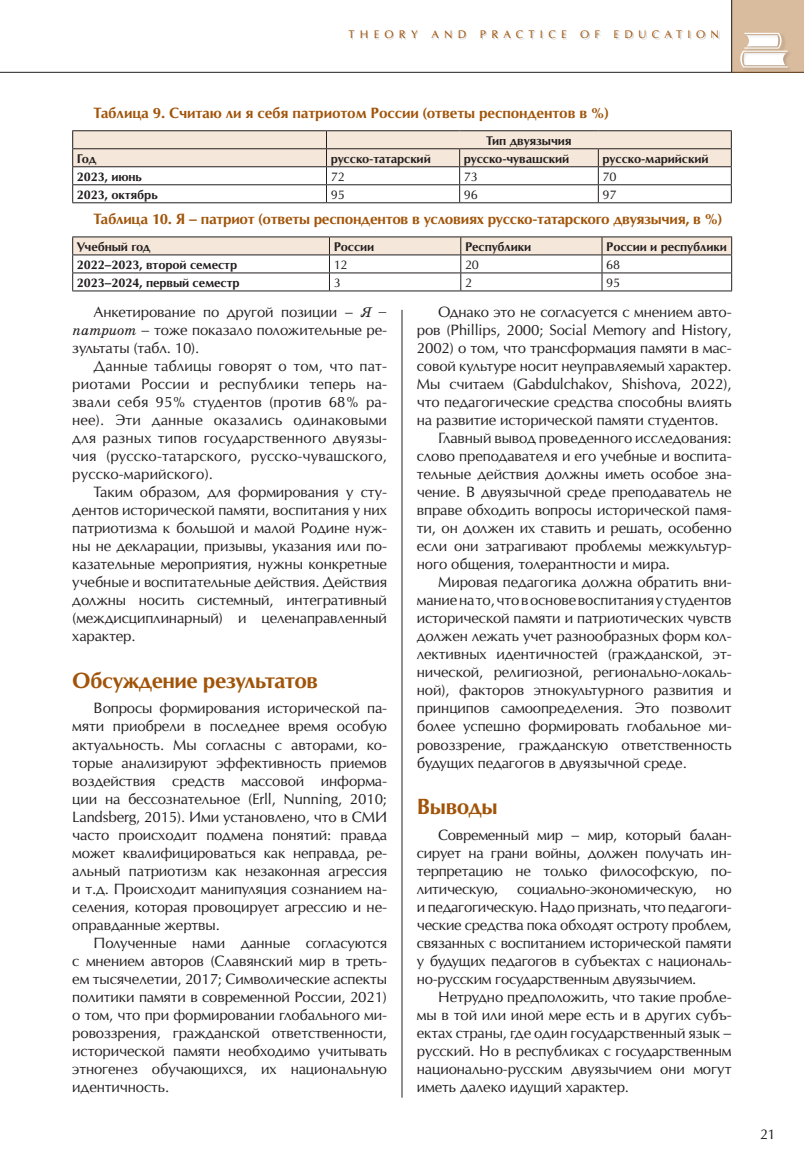
<style>
.page{position:relative;width:804px;height:1170px;background:#fff}
.page>*{position:absolute;margin:0;border:0;box-sizing:border-box;transform-origin:0 0}
.t1{font:700 21px "Opium New";letter-spacing:-.025em;color:#a15409}
.t2{font:14.25px/18px "Opium New";letter-spacing:-.01em;color:#231f20;text-align:justify}
.t3{font:700 14.25px "Opium New";letter-spacing:-.02em;color:#a15409}
.t4{font:13.5px "Opium New";color:#231f20}
.t5{font:700 12px "Opium New";letter-spacing:-.01em;color:#231f20}
.t6{font:12px "Opium New";letter-spacing:-.01em;color:#231f20}
.t7{font:10.5px "Opium New";letter-spacing:.5em;color:#a15409}
.s1{font-family:"School Book C";font-style:italic}
</style>
<div class="page">
<hr style="left:0;top:72px;width:804px;height:1px;background:#231f20">
<hr style="left:401px;top:310px;width:1px;height:787px;background:#231f20">
<div style="left:731px;top:0;width:73px;height:72px;background:#d9bb9d"></div>
<div style="left:123px;top:27px;width:611px;height:28px;background:#fff"></div>
<hr style="left:731px;top:0;width:1px;height:72px;background:#231f20">
<div style="left:743px;top:31px;width:44px;height:23px;background:#231f20;opacity:.17"></div>
<div style="left:739px;top:49px;width:53px;height:24px;background:#231f20;opacity:.17"></div>
<svg style="left:739px;top:33px;width:48px;height:34px"></svg>
<hr style="left:72px;top:130px;width:254px;height:1px;background:#231f20">
<hr style="left:326px;top:130px;width:133px;height:1px;background:#231f20">
<hr style="left:459px;top:130px;width:139px;height:1px;background:#231f20">
<hr style="left:598px;top:130px;width:133px;height:1px;background:#231f20">
<hr style="left:72px;top:202px;width:254px;height:1px;background:#231f20">
<hr style="left:326px;top:202px;width:133px;height:1px;background:#231f20">
<hr style="left:459px;top:202px;width:139px;height:1px;background:#231f20">
<hr style="left:598px;top:202px;width:133px;height:1px;background:#231f20">
<svg style="left:72px;top:131px;width:660px;height:71px"></svg>
<hr style="left:72px;top:236px;width:257px;height:1px;background:#231f20">
<hr style="left:329px;top:236px;width:132px;height:1px;background:#231f20">
<hr style="left:461px;top:236px;width:141px;height:1px;background:#231f20">
<hr style="left:602px;top:236px;width:130px;height:1px;background:#231f20">
<hr style="left:72px;top:290px;width:257px;height:1px;background:#231f20">
<hr style="left:329px;top:290px;width:132px;height:1px;background:#231f20">
<hr style="left:461px;top:290px;width:141px;height:1px;background:#231f20">
<hr style="left:602px;top:290px;width:130px;height:1px;background:#231f20">
<svg style="left:72px;top:237px;width:660px;height:53px"></svg>
<p class="t7" style="left:348px;top:28px;width:71px">THEORY</p>
<p class="t7" style="left:431px;top:28px;width:36px">AND</p>
<p class="t7" style="left:480px;top:28px;width:88px">PRACTICE</p>
<p class="t7" style="left:580px;top:28px;width:21px">O F</p>
<p class="t7" style="left:613px;top:28px;width:107px">EDUCATION</p>
<p class="t3" style="left:94px;top:104px;width:516px">Таблица 9. Считаю ли я себя патриотом России (ответы респондентов в %)</p>
<p class="t5" style="left:486px;top:133px;width:87px">Тип двуязычия</p>
<p class="t5" style="left:77px;top:151px;width:21px">Год</p>
<p class="t5" style="left:331px;top:151px;width:102px">русско-татарский</p>
<p class="t5" style="left:464px;top:151px;width:107px">русско-чувашский</p>
<p class="t5" style="left:602px;top:151px;width:107px">русско-марийский</p>
<p class="t5" style="left:77px;top:169px;width:67px">2023, июнь</p>
<p class="t6" style="left:331px;top:169px;width:15px">72</p>
<p class="t6" style="left:464px;top:169px;width:15px">73</p>
<p class="t6" style="left:602px;top:169px;width:15px">70</p>
<p class="t5" style="left:77px;top:187px;width:82px">2023, октябрь</p>
<p class="t6" style="left:331px;top:187px;width:15px">95</p>
<p class="t6" style="left:464px;top:187px;width:15px">96</p>
<p class="t6" style="left:602px;top:187px;width:15px">97</p>
<p class="t5" style="left:77px;top:239px;width:75px">Учебный год</p>
<p class="t5" style="left:334px;top:239px;width:42px">России</p>
<p class="t5" style="left:465px;top:239px;width:68px">Республики</p>
<p class="t5" style="left:606px;top:239px;width:122px">России и республики</p>
<p class="t5" style="left:77px;top:257px;width:162px">2022–2023, второй семестр</p>
<p class="t6" style="left:334px;top:257px;width:15px">12</p>
<p class="t6" style="left:465px;top:257px;width:15px">20</p>
<p class="t6" style="left:606px;top:257px;width:15px">68</p>
<p class="t5" style="left:77px;top:275px;width:164px">2023–2024, первый семестр</p>
<p class="t6" style="left:334px;top:275px;width:9px">3</p>
<p class="t6" style="left:465px;top:275px;width:9px">2</p>
<p class="t6" style="left:606px;top:275px;width:15px">95</p>
<p class="t3" style="left:94px;top:210px;width:630px">Таблица 10. Я – патриот (ответы респондентов в условиях русско-татарского двуязычия, в %)</p>
<p class="t2" style="left:72px;top:303px;width:316px;text-indent:21px">Анкетирование по другой позиции – <span class="s1">Я – патриот</span> – тоже показало положительные ре&shy;зультаты (табл. 10).</p>
<p class="t2" style="left:72px;top:357px;width:316px;text-indent:21px">Данные таблицы говорят о том, что пат&shy;риотами России и республики теперь на&shy;звали себя 95% студентов (против 68% ра&shy;нее). Эти данные оказались одинаковыми для разных типов государственного двуязы&shy;чия (русско-татарского, русско-чувашского, русско-марийского).</p>
<p class="t2" style="left:72px;top:483px;width:316px;text-indent:21px">Таким образом, для формирования у сту&shy;дентов исторической памяти, воспитания у них патриотизма к большой и малой Родине нуж&shy;ны не декларации, призывы, указания или по&shy;казательные мероприятия, нужны конкретные учебные и воспитательные действия. Действия должны носить системный, интегративный (междисциплинарный) и целенаправленный характер.</p>
<h1 class="t1" style="left:72px;top:667px;width:247px">Обсуждение результатов</h1>
<p class="t2" style="left:72px;top:699px;width:316px;text-indent:21px">Вопросы формирования исторической па&shy;мяти приобрели в последнее время особую актуальность. Мы согласны с авторами, ко&shy;торые анализируют эффективность приемов воздействия средств массовой информа&shy;ции на бессознательное (Erll, Nunning, 2010; Landsberg, 2015). Ими установлено, что в СМИ часто происходит подмена понятий: правда может квалифицироваться как неправда, ре&shy;альный патриотизм как незаконная агрессия и т.д. Происходит манипуляция сознанием на&shy;селения, которая провоцирует агрессию и не&shy;оправданные жертвы.</p>
<p class="t2" style="left:72px;top:933px;width:316px;text-indent:21px">Полученные нами данные согласуются с мнением авторов (Славянский мир в треть&shy;ем тысячелетии, 2017; Символические аспекты политики памяти в современной России, 2021) о том, что при формировании глобального ми&shy;ровоззрения, гражданской ответственности, исторической памяти необходимо учитывать этногенез обучающихся, их национальную идентичность.</p>
<p class="t2" style="left:438px;top:303px;width:295px">Однако это не согласуется с мнением авто-</p>
<p class="t2" style="left:417px;top:321px;width:316px">ров (Phillips, 2000; Social Memory and History,</p>
<p class="t2" style="left:417px;top:339px;width:316px">2002) о том, что трансформация памяти в мас-</p>
<p class="t2" style="left:417px;top:357px;width:316px">совой культуре носит неуправляемый характер.</p>
<p class="t2" style="left:417px;top:375px;width:316px">Мы считаем (Gabdulchakov, Shishova, 2022),</p>
<p class="t2" style="left:417px;top:393px;width:316px">что педагогические средства способны влиять</p>
<p class="t2" style="left:417px;top:411px;width:303px">на развитие исторической памяти студентов.</p>
<p class="t2" style="left:438px;top:429px;width:295px">Главный вывод проведенного исследования:</p>
<p class="t2" style="left:417px;top:447px;width:316px">слово преподавателя и его учебные и воспита-</p>
<p class="t2" style="left:417px;top:465px;width:316px">тельные действия должны иметь особое зна-</p>
<p class="t2" style="left:417px;top:483px;width:316px">чение. В двуязычной среде преподаватель не</p>
<p class="t2" style="left:417px;top:501px;width:316px">вправе обходить вопросы исторической памя-</p>
<p class="t2" style="left:417px;top:519px;width:316px">ти, он должен их ставить и решать, особенно</p>
<p class="t2" style="left:417px;top:537px;width:316px">если они затрагивают проблемы межкультур-</p>
<p class="t2" style="left:417px;top:555px;width:255px">ного общения, толерантности и мира.</p>
<p class="t2" style="left:438px;top:573px;width:295px">Мировая педагогика должна обратить вни-</p>
<p class="t2" style="left:417px;top:591px;width:316px">мание на то, что в основе воспитания у студентов</p>
<p class="t2" style="left:417px;top:609px;width:316px">исторической памяти и патриотических чувств</p>
<p class="t2" style="left:417px;top:627px;width:316px">должен лежать учет разнообразных форм кол-</p>
<p class="t2" style="left:417px;top:645px;width:316px">лективных идентичностей (граждан-ской, эт-</p>
<p class="t2" style="left:417px;top:663px;width:316px">нической, религиозной, регионально-локаль-</p>
<p class="t2" style="left:417px;top:681px;width:316px">ной), факторов этнокультурного развития и</p>
<p class="t2" style="left:417px;top:699px;width:316px">принципов самоопределения. Это позволит</p>
<p class="t2" style="left:417px;top:717px;width:316px">более успешно формировать глобальное ми-</p>
<p class="t2" style="left:417px;top:735px;width:316px">ровоззрение, гражданскую ответственность</p>
<p class="t2" style="left:417px;top:753px;width:271px">будущих педагогов в двуязычной среде.</p>
<h1 class="t1" style="left:417px;top:793px;width:82px">Выводы</h1>
<p class="t2" style="left:417px;top:825px;width:316px;text-indent:21px">Современный мир – мир, который балан&shy;сирует на грани войны, должен получать ин&shy;терпретацию не только философскую, по&shy;литическую,</p>
<p class="t2" style="left:417px;top:879px;width:316px;text-indent:298px">но и педагогическую. Надо признать, что педагоги&shy;ческие средства пока обходят остроту проблем, связанных с воспитанием исторической памяти у будущих педагогов в субъектах с националь&shy;но-русским государственным двуязычием.</p>
<p class="t2" style="left:417px;top:987px;width:316px;text-indent:21px">Нетрудно предположить, что такие пробле&shy;мы в той или иной мере есть и в других субъ&shy;ектах страны, где один государственный язык – русский. Но в республиках с государственным национально-русским двуязычием они могут иметь далеко идущий характер.</p>
<p class="t2" style="left:517px;top:879px;width:181px">социально-экономическую,</p>
<p class="t4" style="left:760px;top:1125px;width:17px">21</p>
</div>
